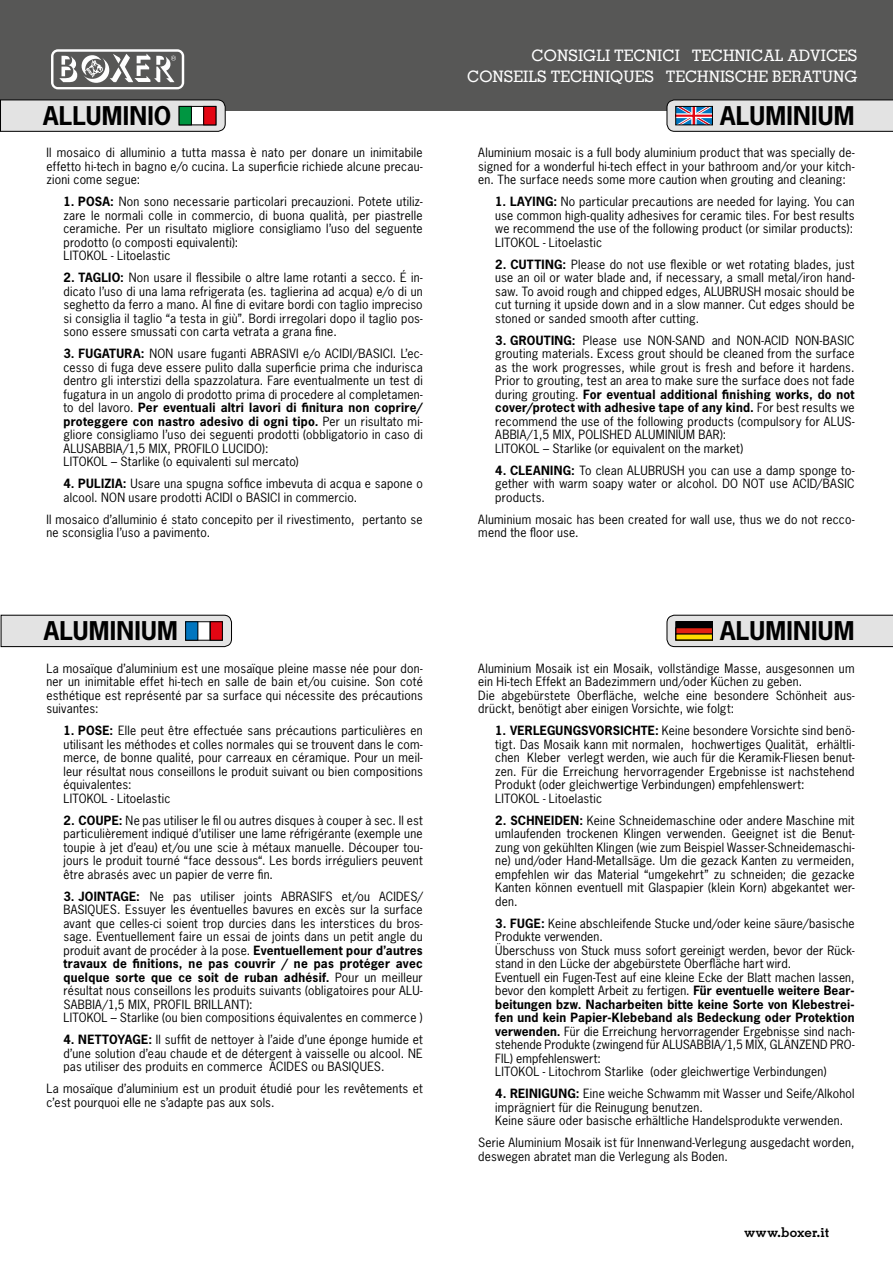
<style>
.page{position:relative;width:893px;height:1263px;background:#fff}
.page>*{position:absolute;margin:0;border:0;box-sizing:border-box;transform-origin:0 0}
.t1{font:700 24.3px "News Gothic Std";letter-spacing:.01em;color:#000}
.t2{font:500 15.75px/20.9px "Memphis LT Std";color:#fff;text-align:right}
.t3{font:700 13.5px "Memphis LT Std";color:#000}
.t4{font:12px/13.5px "News Gothic Std";letter-spacing:.02em;color:#000}
.s1{font-weight:700}
</style>
<div class="page">
<hr style="left:0;top:0;width:2px;height:110px;background:#575756">
<div style="left:2px;top:0;width:891px;height:110px;background:#575756"></div>
<svg style="left:51px;top:49px;width:133px;height:40px"></svg>
<svg style="left:666px;top:614px;width:227px;height:34px;background:#cbc5c0"></svg>
<svg style="left:0;top:614px;width:232px;height:34px;background:#cbc9cb"></svg>
<svg style="left:666px;top:99px;width:227px;height:33px;background:#c7c7c9"></svg>
<svg style="left:0;top:99px;width:226px;height:33px;background:#c7c5c3"></svg>
<h2 class="t2" style="left:467px;top:45px;width:392px">CONSIGLI TECNICI TECHNICAL ADVICES<br>CONSEILS TECHNIQUES TECHNISCHE BERATUNG</h2>
<h1 class="t1" style="left:43px;top:100px;width:130px">ALLUMINIO</h1>
<h1 class="t1" style="left:720px;top:100px;width:136px">ALUMINIUM</h1>
<p class="t4" style="left:46px;top:146px;width:378px;text-align:justify">Il mosaico di alluminio a tutta massa è nato per donare un inimitabile effetto hi-tech in bagno e/o cucina. La superficie richiede alcune precau&shy;zioni come segue:</p>
<p class="t4" style="left:63px;top:195px;width:361px"><span class="s1">1. POSA:</span> Non sono necessarie particolari precauzioni. Potete utiliz&shy;zare le normali colle in commercio, di buona qualità, per piastrelle ceramiche. Per un risultato migliore consigliamo l’uso del seguente prodotto (o composti equivalenti):<br>LITOKOL - Litoelastic</p>
<p class="t4" style="left:63px;top:271px;width:361px;text-align:justify"><span class="s1">2. TAGLIO:</span> Non usare il flessibile o altre lame rotanti a secco. É in&shy;dicato l’uso di una lama refrigerata (es. taglierina ad acqua) e/o di un seghetto da ferro a mano. Al fine di evitare bordi con taglio impreciso si consiglia il taglio “a testa in giù”. Bordi irregolari dopo il taglio pos&shy;sono essere smussati con carta vetrata a grana fine.</p>
<p class="t4" style="left:63px;top:347px;width:361px"><span class="s1">3. FUGATURA:</span> NON usare fuganti ABRASIVI e/o ACIDI/BASICI. L’ec&shy;cesso di fuga deve essere pulito dalla superficie prima che indurisca dentro gli interstizi della spazzolatura. Fare eventualmente un test di fugatura in un angolo di prodotto prima di procedere al completamen&shy;to del lavoro. <span class="s1">Per eventuali altri lavori di finitura non coprire/ proteggere con nastro adesivo di ogni tipo.</span> Per un risultato mi&shy;gliore consigliamo l’uso dei seguenti prodotti (obbligatorio in caso di ALUSABBIA/1,5 MIX, PROFILO LUCIDO):<br>LITOKOL – Starlike (o equivalenti sul mercato)</p>
<p class="t4" style="left:63px;top:477px;width:361px"><span class="s1">4. PULIZIA:</span> Usare una spugna soffice imbevuta di acqua e sapone o alcool. NON usare prodotti ACIDI o BASICI in commercio.</p>
<p class="t4" style="left:46px;top:512px;width:378px">Il mosaico d’alluminio é stato concepito per il rivestimento, pertanto se ne sconsiglia l’uso a pavimento.</p>
<p class="t4" style="left:478px;top:146px;width:378px;text-align:justify">Aluminium mosaic is a full body aluminium product that was specially de&shy;signed for a wonderful hi-tech effect in your bathroom and/or your kitch&shy;en. The surface needs some more caution when grouting and cleaning:</p>
<p class="t4" style="left:495px;top:195px;width:361px"><span class="s1">1. LAYING:</span> No particular precautions are needed for laying. You can use common high-quality adhesives for ceramic tiles. For best results we recommend the use of the following product (or similar products):<br>LITOKOL - Litoelastic</p>
<p class="t4" style="left:495px;top:257px;width:361px;text-align:justify"><span class="s1">2. CUTTING:</span> Please do not use flexible or wet rotating blades, just use an oil or water blade and, if necessary, a small metal/iron hand&shy;saw. To avoid rough and chipped edges, ALUBRUSH mosaic should be cut turning it upside down and in a slow manner. Cut edges should be stoned or sanded smooth after cutting.</p>
<p class="t4" style="left:495px;top:333px;width:361px"><span class="s1">3. GROUTING:</span> Please use NON-SAND and NON-ACID NON-BASIC grouting materials. Excess grout should be cleaned from the surface as the work progresses, while grout is fresh and before it hardens.<br>Prior to grouting, test an area to make sure the surface does not fade during grouting. <span class="s1">For eventual additional finishing works, do not cover/protect with adhesive tape of any kind.</span> For best results we recommend the use of the following products (compulsory for ALUS-ABBIA/1,5 MIX, POLISHED ALUMINIUM BAR):<br>LITOKOL – Starlike (or equivalent on the market)</p>
<p class="t4" style="left:495px;top:463px;width:361px;text-align:justify"><span class="s1">4. CLEANING:</span> To clean ALUBRUSH you can use a damp sponge to&shy;gether with warm soapy water or alcohol. DO NOT use ACID/BASIC products.</p>
<p class="t4" style="left:478px;top:512px;width:378px">Aluminium mosaic has been created for wall use, thus we do not recco&shy;mend the floor use.</p>
<h1 class="t1" style="left:44px;top:615px;width:136px">ALUMINIUM</h1>
<h1 class="t1" style="left:720px;top:615px;width:136px">ALUMINIUM</h1>
<p class="t4" style="left:46px;top:661px;width:378px;text-align:justify">La mosaïque d’aluminium est une mosaïque pleine masse née pour don&shy;ner un inimitable effet hi-tech en salle de bain et/ou cuisine. Son coté esthétique est représenté par sa surface qui nécessite des précautions suivantes:</p>
<p class="t4" style="left:63px;top:724px;width:361px"><span class="s1">1. POSE:</span> Elle peut être effectuée sans précautions particulières en utilisant les méthodes et colles normales qui se trouvent dans le com&shy;merce, de bonne qualité, pour carreaux en céramique. Pour un meil&shy;leur résultat nous conseillons le produit suivant ou bien compositions équivalentes:<br>LITOKOL - Litoelastic</p>
<p class="t4" style="left:63px;top:813px;width:361px;text-align:justify"><span class="s1">2. COUPE:</span> Ne pas utiliser le fil ou autres disques à couper à sec. Il est particulièrement indiqué d’utiliser une lame réfrigérante (exemple une toupie à jet d’eau) et/ou une scie à métaux manuelle. Découper tou&shy;jours le produit tourné “face dessous“. Les bords irréguliers peuvent être abrasés avec un papier de verre fin.</p>
<p class="t4" style="left:63px;top:889px;width:361px"><span class="s1">3. JOINTAGE:</span> Ne pas utiliser joints ABRASIFS et/ou ACIDES/ BASIQUES. Essuyer les éventuelles bavures en excès sur la surface avant que celles-ci soient trop durcies dans les interstices du bros&shy;sage. Eventuellement faire un essai de joints dans un petit angle du produit avant de procéder à la pose. <span class="s1">Eventuellement pour d’autres travaux de finitions, ne pas couvrir / ne pas protéger avec quelque sorte que ce soit de ruban adhésif.</span> Pour un meilleur résultat nous conseillons les produits suivants (obligatoires pour ALU-SABBIA/1,5 MIX, PROFIL BRILLANT):<br>LITOKOL – Starlike (ou bien compositions équivalentes en commerce )</p>
<p class="t4" style="left:63px;top:1033px;width:361px;text-align:justify"><span class="s1">4. NETTOYAGE:</span> Il suffit de nettoyer à l’aide d’une éponge humide et d’une solution d’eau chaude et de détergent à vaisselle ou alcool. NE pas utiliser des produits en commerce ACIDES ou BASIQUES.</p>
<p class="t4" style="left:46px;top:1082px;width:378px">La mosaïque d’aluminium est un produit étudié pour les revêtements et c’est pourquoi elle ne s’adapte pas aux sols.</p>
<p class="t4" style="left:478px;top:661px;width:378px">Aluminium Mosaik ist ein Mosaik, vollständige Masse, ausgesonnen um ein Hi-tech Effekt an Badezimmern und/oder Küchen zu geben.<br>Die abgebürstete Oberfläche, welche eine besondere Schönheit aus&shy;drückt, benötigt aber einigen Vorsichte, wie folgt:</p>
<p class="t4" style="left:495px;top:724px;width:361px"><span class="s1">1. VERLEGUNGSVORSICHTE:</span> Keine besondere Vorsichte sind benö&shy;tigt. Das Mosaik kann mit normalen, hochwertiges Qualität, erhältli&shy;chen Kleber verlegt werden, wie auch für die Keramik-Fliesen benut&shy;zen. Für die Erreichung hervorragender Ergebnisse ist nachstehend Produkt (oder gleichwertige Verbindungen) empfehlenswert:<br>LITOKOL - Litoelastic</p>
<p class="t4" style="left:495px;top:813px;width:361px;text-align:justify"><span class="s1">2. SCHNEIDEN:</span> Keine Schneidemaschine oder andere Maschine mit umlaufenden trockenen Klingen verwenden. Geeignet ist die Benut&shy;zung von gekühlten Klingen (wie zum Beispiel Wasser-Schneidemaschi&shy;ne) und/oder Hand-Metallsäge. Um die gezack Kanten zu vermeiden, empfehlen wir das Material “umgekehrt” zu schneiden; die gezacke Kanten können eventuell mit Glaspapier (klein Korn) abgekantet wer&shy;den.</p>
<p class="t4" style="left:495px;top:916px;width:361px"><span class="s1">3. FUGE:</span> Keine abschleifende Stucke und/oder keine säure/basische Produkte verwenden.<br>Überschuss von Stuck muss sofort gereinigt werden, bevor der Rück&shy;stand in den Lücke der abgebürstete Oberfläche hart wird.<br>Eventuell ein Fugen-Test auf eine kleine Ecke der Blatt machen lassen, bevor den komplett Arbeit zu fertigen. <span class="s1">Für eventuelle weitere Bear&shy;beitungen bzw. Nacharbeiten bitte keine Sorte von Klebestrei&shy;fen und kein Papier-Klebeband als Bedeckung oder Protektion verwenden.</span> Für die Erreichung hervorragender Ergebnisse sind nach&shy;stehende Produkte (zwingend für ALUSABBIA/1,5 MIX, GLÄNZEND PRO-FIL) empfehlenswert:<br>LITOKOL - Litochrom Starlike (oder gleichwertige Verbindungen)</p>
<p class="t4" style="left:495px;top:1087px;width:361px"><span class="s1">4. REINIGUNG:</span> Eine weiche Schwamm mit Wasser und Seife/Alkohol imprägniert für die Reinugung benutzen.<br>Keine säure oder basische erhältliche Handelsprodukte verwenden.</p>
<p class="t4" style="left:478px;top:1136px;width:378px">Serie Aluminium Mosaik ist für Innenwand-Verlegung ausgedacht worden, deswegen abratet man die Verlegung als Boden.</p>
<p class="t3" style="left:744px;top:1224px;width:86px">www.boxer.it</p>
</div>
